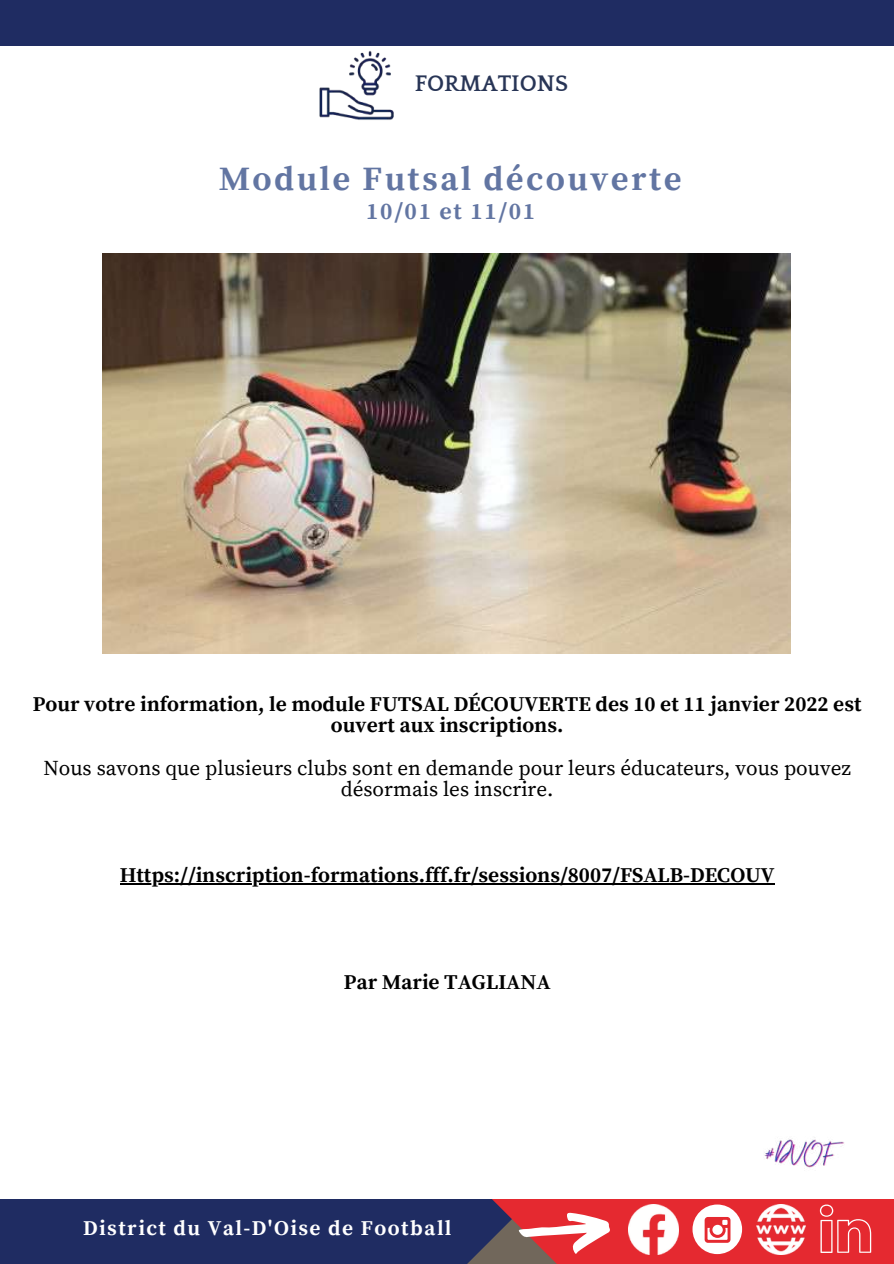
<style>
.page{position:relative;width:894px;height:1264px;background:#fff}
.page>*{position:absolute;margin:0;border:0;box-sizing:border-box;transform-origin:0 0}
.t1{font:700 33.9px "Source Serif Pro";letter-spacing:.07em;color:#6275a2}
.t2{font:700 23.4px "Source Serif Pro";letter-spacing:.07em;color:#6275a2}
.t3{font:700 23.25px "Quattrocento";color:#283556}
.t4{font:700 21px/21.5px "Source Serif Pro";color:#000;text-align:center}
.t5{font:21px/21.5px "Source Serif Pro";color:#000;text-align:center}
.t6{font:700 21px "Source Serif Pro";letter-spacing:.07em;color:#fff}
</style>
<div class="page">
<div style="left:1px;top:1194px;width:892px;height:69px;background:#1f2c62"></div>
<div style="left:798px;top:1198px;width:95px;height:65px;background:#e52930"></div>
<div style="left:0;top:45px;width:893px;height:1153px;background:#fff"></div>
<div style="left:0;top:0;width:893px;height:45px;background:#1f2c62"></div>
<img style="left:798px;top:1204px;width:7px;height:49px">
<img style="left:317px;top:45px;width:78px;height:75px">
<svg style="left:819px;top:1204px;width:51px;height:48px;background:#e8454b"></svg>
<svg style="left:293px;top:1198px;width:505px;height:65px"></svg>
<hr style="left:120px;top:883px;width:654px;height:1px;background:#000">
<img style="left:764px;top:1137px;width:79px;height:31px">
<img style="left:103px;top:253px;width:687px;height:400px">
<p class="t3" style="left:414px;top:71px;width:155px">FORMATIONS</p>
<h1 class="t1" style="left:219px;top:159px;width:464px">Module Futsal découverte</h1>
<p class="t2" style="left:366px;top:197px;width:170px">10/01 et 11/01</p>
<p class="t4" style="left:33px;top:693px;width:830px">Pour votre information, le module FUTSAL DÉCOUVERTE des 10 et 11 janvier 2022 est ouvert aux inscriptions.</p>
<p class="t5" style="left:43px;top:758px;width:809px">Nous savons que plusieurs clubs sont en demande pour leurs éducateurs, vous pouvez désormais les inscrire.</p>
<p class="t4" style="left:120px;top:865px;width:656px">Https://inscription-formations.fff.fr/sessions/8007/FSALB-DECOUV</p>
<p class="t4" style="left:344px;top:972px;width:208px">Par Marie TAGLIANA</p>
<p class="t6" style="left:83px;top:1215px;width:370px">District du Val-D'Oise de Football</p>
</div>
